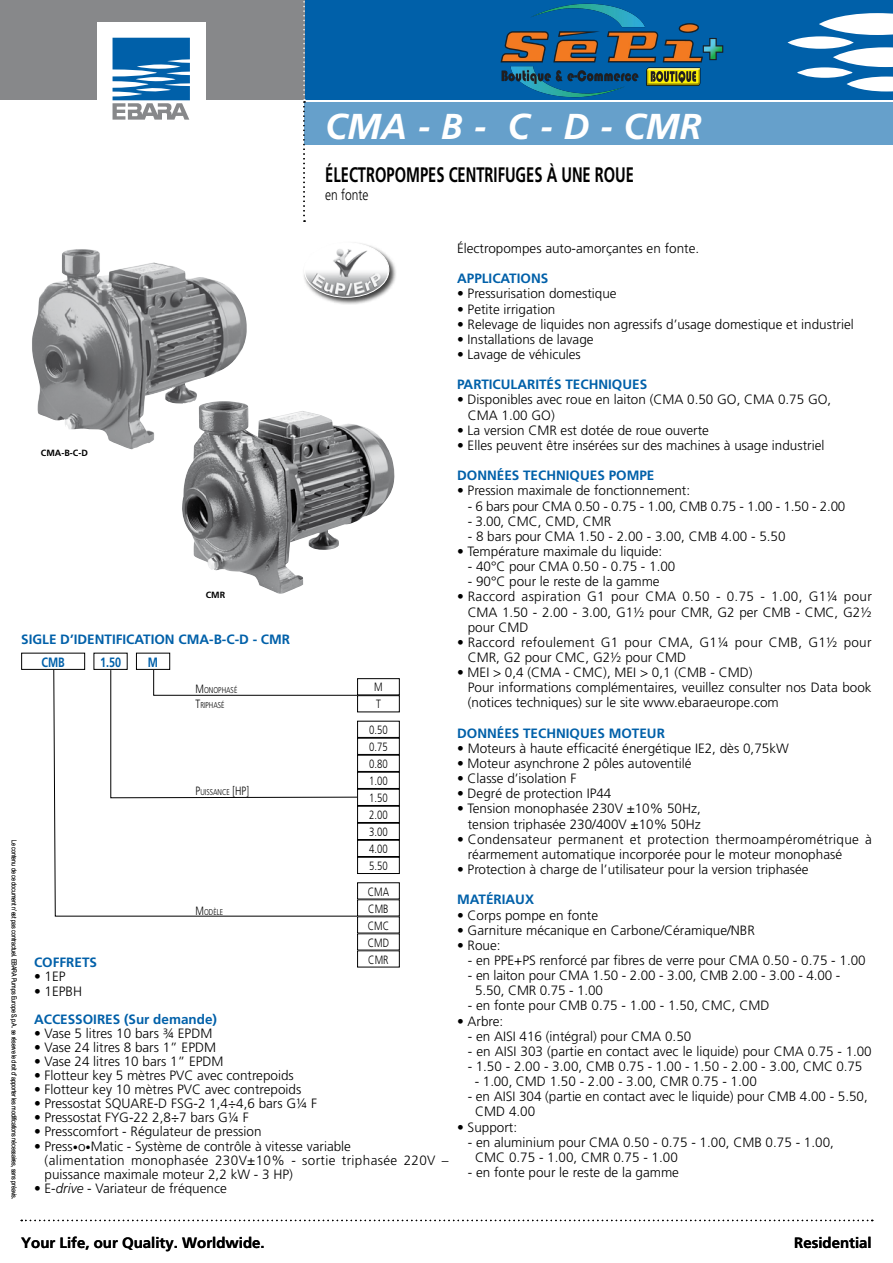
<style>
.page{position:relative;width:893px;height:1263px;background:#fff}
.page>*{position:absolute;margin:0;border:0;box-sizing:border-box;transform-origin:0 0}
.t1{font:italic 700 36px "Frutiger";color:#fff}
.t2{font:700 21px "Frutiger";color:#000;scale:.7 1}
.t3{font:700 15px "Frutiger";color:#000}
.t4{font:300 15px "Frutiger";color:#000;scale:.8 1}
.t5{font:300 13.5px/15.1px "Frutiger";color:#000}
.t6{font:700 13.5px/22.4px "Frutiger";color:#0060a9}
.t7{font:300 13.5px/15.1px "Frutiger";letter-spacing:.02em;color:#000}
.t8{font:300 13.5px "Frutiger";letter-spacing:-.02em;color:#000}
.t9{font:700 13.5px "Frutiger";color:#0060a9;scale:.8 1}
.t10{font:300 12px/17px "Frutiger";color:#000;text-align:justify;scale:.8 1}
.t11{font:700 9px "Frutiger";color:#000}
.t12{font:300 8.4px/15px "Frutiger";color:#000;scale:.8 1}
.t13{font:300 6.75px "Helvetica Neue";color:#000;scale:.8 1}
.s1{font-size:12px}
.s2{font-size:10.5px}
.s3{font-style:italic}
</style>
<div class="page">
<div style="left:304px;top:0;width:589px;height:100px;background:#0060a9"></div>
<svg style="left:819px;top:13px;width:74px;height:78px"></svg>
<svg style="left:797px;top:67px;width:56px;height:11px"></svg>
<svg style="left:788px;top:36px;width:66px;height:13px"></svg>
<div style="left:304px;top:102px;width:589px;height:43px;background:#66a0cb"></div>
<div style="left:0;top:0;width:304px;height:100px;background:#87888a"></div>
<svg style="left:303px;top:0;width:2px;height:222px"></svg>
<div style="left:97px;top:22px;width:108px;height:113px;background:#fff"></div>
<svg style="left:113px;top:38px;width:77px;height:82px"></svg>
<svg style="left:21px;top:1220px;width:852px;height:1px"></svg>
<img style="left:32px;top:249px;width:215px;height:201px">
<div style="left:21px;top:653px;width:64px;height:17px;border:1px solid #000"></div>
<svg style="left:53px;top:669px;width:304px;height:248px"></svg>
<svg style="left:110px;top:669px;width:248px;height:129px"></svg>
<div style="left:357px;top:695px;width:43px;height:17px;border:1px solid #000"></div>
<div style="left:357px;top:721px;width:43px;height:17px;border:1px solid #000"></div>
<div style="left:357px;top:738px;width:43px;height:17px;border:1px solid #000"></div>
<div style="left:357px;top:678px;width:43px;height:17px;border:1px solid #000"></div>
<div style="left:136px;top:653px;width:34px;height:17px;border:1px solid #000"></div>
<div style="left:357px;top:755px;width:43px;height:17px;border:1px solid #000"></div>
<div style="left:357px;top:772px;width:43px;height:17px;border:1px solid #000"></div>
<div style="left:357px;top:789px;width:43px;height:17px;border:1px solid #000"></div>
<div style="left:357px;top:806px;width:43px;height:17px;border:1px solid #000"></div>
<div style="left:357px;top:823px;width:43px;height:17px;border:1px solid #000"></div>
<div style="left:357px;top:840px;width:43px;height:17px;border:1px solid #000"></div>
<div style="left:357px;top:857px;width:43px;height:17px;border:1px solid #000"></div>
<img style="left:178px;top:401px;width:217px;height:193px">
<div style="left:302px;top:241px;width:95px;height:64px;background:#000;opacity:.75"></div>
<img style="left:304px;top:243px;width:85px;height:54px">
<div style="left:304px;top:242px;width:85px;height:56px;border:1px solid #fff;border-radius:50%"></div>
<img style="left:500px;top:3px;width:224px;height:95px">
<h1 class="t1" style="left:325px;top:106px;width:377px">CMA - B - C - D - CMR</h1>
<h2 class="t2" style="left:325px;top:162px;width:443px">ÉLECTROPOMPES CENTRIFUGES À UNE ROUE</h2>
<p class="t4" style="left:325px;top:186px;width:56px">en fonte</p>
<p class="t11" style="left:41px;top:447px;width:48px">CMA-B-C-D</p>
<p class="t11" style="left:206px;top:590px;width:21px">CMR</p>
<p class="t6" style="left:41px;top:628px;width:250px;text-indent:-20px">SIGLE D’IDENTIFICATION CMA-B-C-D - CMR<br>CMB</p>
<p class="t9" style="left:100px;top:654px;width:28px">1.50</p>
<p class="t9" style="left:148px;top:654px;width:14px">M</p>
<p class="t12" style="left:196px;top:683px;width:54px"><span class="s1">M</span>ONOPHASÉ<br><span class="s1">T</span>RIPHASÉ</p>
<p class="t10" style="left:374px;top:679px;width:12px">M</p>
<p class="t10" style="left:369px;top:691px;width:25px;line-height:25.5px;text-align:center">T<br>0.50</p>
<p class="t10" style="left:369px;top:738px;width:25px">0.75</p>
<p class="t13" style="left:18px;top:840px;width:450px;rotate:90deg">Le contenu de ce document n’est pas contractuel. EBARA Pumps Europe S.p.A. se réserve le droit d’apporter les modifications nécessaires, sans préavis.</p>
<p class="t13" style="left:18px;top:1117px;width:6px;rotate:90deg">ii</p>
<p class="t10" style="left:369px;top:755px;width:25px">0.80<br>1.00<br>1.50<br>2.00<br>3.00<br>4.00<br>5.50</p>
<p class="t10" style="left:368px;top:883px;width:28px">CMA CMB CMC CMD CMR</p>
<p class="t12" style="left:196px;top:785px;width:68px"><span class="s1">P</span>UISSANCE <span class="s1">[HP]</span></p>
<p class="t12" style="left:196px;top:904px;width:36px"><span class="s1">M</span>ODÈLE</p>
<p class="t6" style="left:34px;top:951px;width:65px">COFFRETS</p>
<p class="t5" style="left:34px;top:969px;width:33px">• 1EP</p>
<p class="t5" style="left:34px;top:983px;width:50px">• 1EPBH</p>
<p class="t6" style="left:34px;top:1008px;width:185px">ACCESSOIRES (Sur demande)</p>
<p class="t5" style="left:34px;top:1025px;width:180px">• Vase 5 litres 10 bars ¾ EPDM</p>
<p class="t5" style="left:34px;top:1040px;width:184px">• Vase 24 litres 8 bars 1” EPDM</p>
<p class="t5" style="left:34px;top:1054px;width:191px">• Vase 24 litres 10 bars 1” EPDM</p>
<p class="t5" style="left:34px;top:1068px;width:261px">• Flotteur key 5 mètres PVC avec contrepoids</p>
<p class="t5" style="left:34px;top:1082px;width:269px">• Flotteur key 10 mètres PVC avec contrepoids</p>
<p class="t5" style="left:34px;top:1096px;width:285px">• Pressostat SQUARE-D FSG-2 1,4÷4,6 bars G¼ F</p>
<p class="t5" style="left:34px;top:1110px;width:216px">• Pressostat FYG-22 2,8÷7 bars G¼ F</p>
<p class="t5" style="left:34px;top:1124px;width:229px">• Presscomfort - Régulateur de pression</p>
<p class="t5" style="left:45px;top:1139px;width:405px;line-height:14.1px;text-indent:-11px">• Press<span class="s2">•</span>o<span class="s2">•</span>Matic - Système de contrôle à vitesse variable<br>(alimentation monophasée 230V±10% - sortie triphasée 220V – puissance maximale moteur 2,2 kW - 3 HP)</p>
<p class="t5" style="left:34px;top:1181px;width:194px">• E-<span class="s3">drive</span> - Variateur de fréquence</p>
<p class="t5" style="left:457px;top:241px;width:244px">Électropompes auto-amorçantes en fonte.</p>
<p class="t6" style="left:457px;top:267px;width:93px">APPLICATIONS</p>
<p class="t5" style="left:457px;top:286px;width:161px">• Pressurisation domestique</p>
<p class="t5" style="left:457px;top:301px;width:100px">• Petite irrigation</p>
<p class="t5" style="left:457px;top:316px;width:398px">• Relevage de liquides non agressifs d’usage domestique et industriel</p>
<p class="t5" style="left:457px;top:332px;width:138px">• Installations de lavage</p>
<p class="t5" style="left:457px;top:347px;width:125px">• Lavage de véhicules</p>
<p class="t6" style="left:457px;top:373px;width:192px">PARTICULARITÉS TECHNIQUES</p>
<p class="t5" style="left:468px;top:392px;width:365px;text-indent:-11px">• Disponibles avec roue en laiton (CMA 0.50 GO, CMA 0.75 GO,<br>CMA 1.00 GO)</p>
<p class="t5" style="left:457px;top:422px;width:253px">• La version CMR est dotée de roue ouverte</p>
<p class="t5" style="left:457px;top:438px;width:369px">• Elles peuvent être insérées sur des machines à usage industriel</p>
<p class="t6" style="left:457px;top:464px;width:199px">DONNÉES TECHNIQUES POMPE</p>
<p class="t5" style="left:457px;top:483px;width:235px">• Pression maximale de fonctionnement:</p>
<p class="t8" style="left:468px;top:498px;width:379px">- 6 bars pour CMA 0.50 - 0.75 - 1.00, CMB 0.75 - 1.00 - 1.50 - 2.00</p>
<p class="t5" style="left:468px;top:513px;width:145px">- 3.00, CMC, CMD, CMR</p>
<p class="t5" style="left:468px;top:528px;width:319px">- 8 bars pour CMA 1.50 - 2.00 - 3.00, CMB 4.00 - 5.50</p>
<p class="t5" style="left:457px;top:544px;width:207px">• Température maximale du liquide:</p>
<p class="t5" style="left:468px;top:559px;width:209px">- 40°C pour CMA 0.50 - 0.75 - 1.00</p>
<p class="t5" style="left:468px;top:574px;width:193px">- 90°C pour le reste de la gamme</p>
<p class="t5" style="left:468px;top:589px;width:406px;text-align:justify;text-indent:-11px">• Raccord aspiration G1 pour CMA 0.50 - 0.75 - 1.00, G1¼ pour CMA 1.50 - 2.00 - 3.00, G1½ pour CMR, G2 per CMB - CMC, G2½ pour CMD</p>
<p class="t7" style="left:468px;top:635px;width:405px;text-indent:-11px">• Raccord refoulement G1 pour CMA, G1¼ pour CMB, G1½ pour<br>CMR, G2 pour CMC, G2½ pour CMD</p>
<p class="t5" style="left:468px;top:665px;width:405px;text-indent:-11px">• MEI &gt; 0,4 (CMA - CMC), MEI &gt; 0,1 (CMB - CMD)<br>Pour informations complémentaires, veuillez consulter nos Data book (notices techniques) sur le site www.ebaraeurope.com</p>
<p class="t6" style="left:457px;top:722px;width:209px">DONNÉES TECHNIQUES MOTEUR</p>
<p class="t5" style="left:457px;top:741px;width:333px">• Moteurs à haute efficacité énergétique IE2, dès 0,75kW</p>
<p class="t5" style="left:457px;top:756px;width:236px">• Moteur asynchrone 2 pôles autoventilé</p>
<p class="t5" style="left:457px;top:771px;width:121px">• Classe d’isolation F</p>
<p class="t5" style="left:457px;top:786px;width:156px">• Degré de protection IP44</p>
<p class="t5" style="left:457px;top:801px;width:245px;text-align:right">• Tension monophasée 230V ±10% 50Hz, tension triphasée 230/400V ±10% 50Hz</p>
<p class="t5" style="left:468px;top:831px;width:406px;text-indent:-11px">• Condensateur permanent et protection thermoampérométrique à réarmement automatique incorporée pour le moteur monophasé</p>
<p class="t5" style="left:457px;top:862px;width:353px">• Protection à charge de l’utilisateur pour la version triphasée</p>
<p class="t6" style="left:457px;top:888px;width:78px">MATÉRIAUX</p>
<p class="t5" style="left:457px;top:907px;width:143px">• Corps pompe en fonte</p>
<p class="t5" style="left:457px;top:922px;width:299px">• Garniture mécanique en Carbone/Céramique/NBR</p>
<p class="t5" style="left:457px;top:937px;width:45px">• Roue:</p>
<p class="t5" style="left:468px;top:953px;width:399px">- en PPE+PS renforcé par fibres de verre pour CMA 0.50 - 0.75 - 1.00</p>
<p class="t5" style="left:475px;top:968px;width:367px;text-indent:-7px">- en laiton pour CMA 1.50 - 2.00 - 3.00, CMB 2.00 - 3.00 - 4.00 -<br>5.50, CMR 0.75 - 1.00</p>
<p class="t5" style="left:468px;top:998px;width:303px">- en fonte pour CMB 0.75 - 1.00 - 1.50, CMC, CMD</p>
<p class="t5" style="left:457px;top:1013px;width:48px">• Arbre:</p>
<p class="t5" style="left:468px;top:1028px;width:225px">- en AISI 416 (intégral) pour CMA 0.50</p>
<p class="t5" style="left:468px;top:1043px;width:405px">- en AISI 303 (partie en contact avec le liquide) pour CMA 0.75 - 1.00</p>
<p class="t5" style="left:468px;top:1059px;width:396px">- 1.50 - 2.00 - 3.00, CMB 0.75 - 1.00 - 1.50 - 2.00 - 3.00, CMC 0.75</p>
<p class="t5" style="left:475px;top:1074px;width:283px">- 1.00, CMD 1.50 - 2.00 - 3.00, CMR 0.75 - 1.00</p>
<p class="t5" style="left:475px;top:1089px;width:394px;text-indent:-8px">- en AISI 304 (partie en contact avec le liquide) pour CMB 4.00 - 5.50,<br>CMD 4.00</p>
<p class="t5" style="left:457px;top:1119px;width:62px">• Support:</p>
<p class="t5" style="left:475px;top:1134px;width:360px;text-indent:-8px">- en aluminium pour CMA 0.50 - 0.75 - 1.00, CMB 0.75 - 1.00,<br>CMC 0.75 - 1.00, CMR 0.75 - 1.00</p>
<p class="t5" style="left:468px;top:1165px;width:213px">- en fonte pour le reste de la gamme</p>
<p class="t3" style="left:21px;top:1233px;width:245px">Your Life, our Quality. Worldwide.</p>
<p class="t3" style="left:794px;top:1233px;width:79px">Residential</p>
</div>
